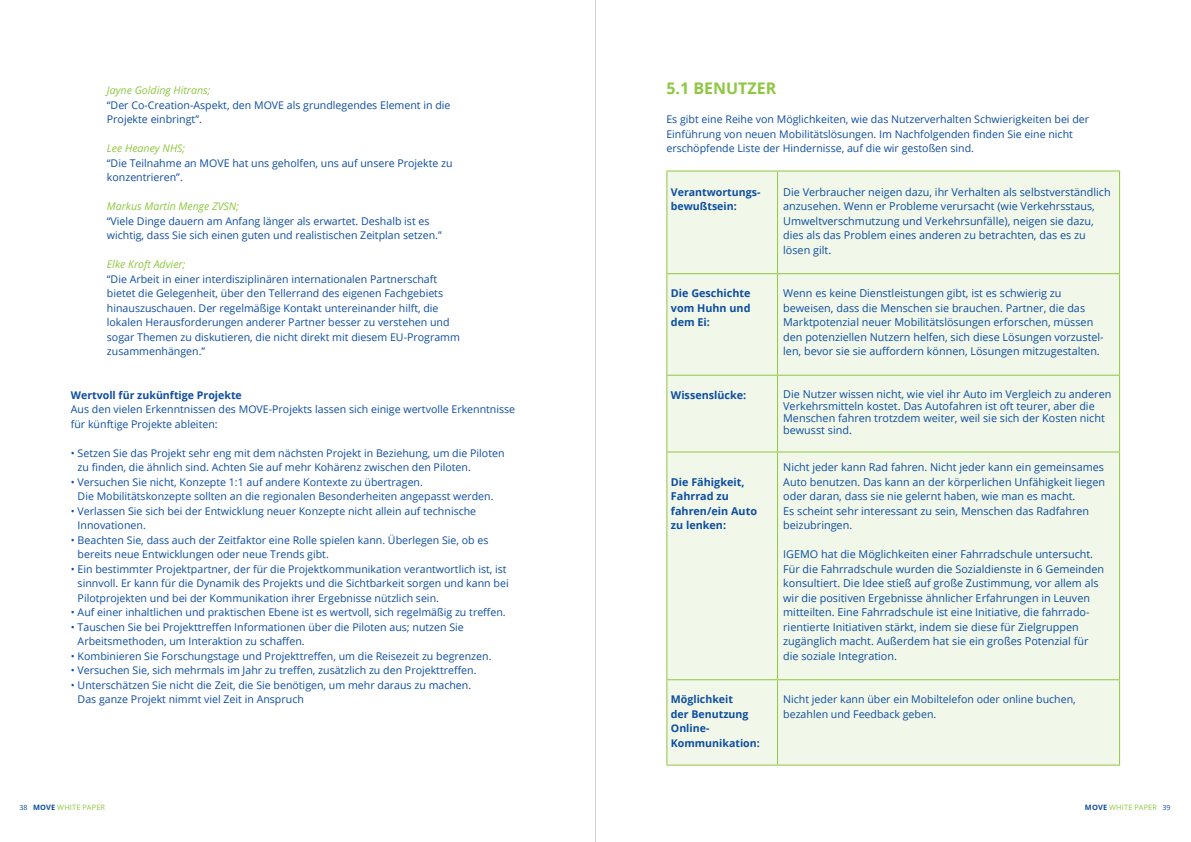
<style>
.page{position:relative;width:1191px;height:842px;background:#fff}
.page>*{position:absolute;margin:0;border:0;box-sizing:border-box;transform-origin:0 0}
.TUSSENKOP_KAPITAAL{font:700 16px "Open Sans";color:#8ec740}
.BODY_BLAUW{font:10.8px/14.5px "Open Sans";color:#0d4da1}
.BODY_BLAUW-2{font:700 10.8px/14.5px "Open Sans";color:#0d4da1;text-align:justify}
.BODY_BLAUW-3{font:10.6px/14.5px "Open Sans";color:#0d4da1}
.BODY_BLAUW-4{font:700 10.6px/14.5px "Open Sans";color:#0d4da1}
.t1{font:7.4px "Open Sans";letter-spacing:.025em;color:#8ec740}
.s1{font-style:italic;color:#8ec740}
.s2{font-size:7px;color:#0d4da1}
.s3{font-weight:700;color:#0d4da1}
</style>
<div class="page">
<hr style="left:595px;top:0;width:1px;height:842px;background:#cfd0d2">
<div style="left:667px;top:172px;width:452px;height:593px;background:#f2f8e9"></div>
<hr style="left:666px;top:171px;width:111px;height:1px;background:#8ec740">
<hr style="left:666px;top:172px;width:1px;height:101px;background:#8ec740">
<hr style="left:777px;top:171px;width:343px;height:1px;background:#8ec740">
<hr style="left:777px;top:172px;width:1px;height:101px;background:#8ec740">
<hr style="left:1119px;top:172px;width:1px;height:101px;background:#8ec740">
<hr style="left:666px;top:273px;width:111px;height:1px;background:#8ec740">
<hr style="left:666px;top:274px;width:1px;height:101px;background:#8ec740">
<hr style="left:777px;top:273px;width:343px;height:1px;background:#8ec740">
<hr style="left:777px;top:274px;width:1px;height:101px;background:#8ec740">
<hr style="left:1119px;top:274px;width:1px;height:101px;background:#8ec740">
<hr style="left:666px;top:375px;width:111px;height:1px;background:#8ec740">
<hr style="left:666px;top:376px;width:1px;height:75px;background:#8ec740">
<hr style="left:777px;top:375px;width:343px;height:1px;background:#8ec740">
<hr style="left:777px;top:376px;width:1px;height:75px;background:#8ec740">
<hr style="left:1119px;top:376px;width:1px;height:75px;background:#8ec740">
<hr style="left:666px;top:451px;width:111px;height:1px;background:#8ec740">
<hr style="left:666px;top:452px;width:1px;height:227px;background:#8ec740">
<hr style="left:777px;top:451px;width:343px;height:1px;background:#8ec740">
<hr style="left:777px;top:452px;width:1px;height:227px;background:#8ec740">
<hr style="left:1119px;top:452px;width:1px;height:227px;background:#8ec740">
<hr style="left:666px;top:679px;width:111px;height:1px;background:#8ec740">
<hr style="left:666px;top:680px;width:1px;height:85px;background:#8ec740">
<hr style="left:777px;top:679px;width:343px;height:1px;background:#8ec740">
<hr style="left:777px;top:680px;width:1px;height:85px;background:#8ec740">
<hr style="left:1119px;top:680px;width:1px;height:85px;background:#8ec740">
<hr style="left:666px;top:765px;width:111px;height:1px;background:#8ec740">
<hr style="left:777px;top:765px;width:343px;height:1px;background:#8ec740">
<p class="BODY_BLAUW-3" style="left:107px;top:83px;width:345px"><span class="s1">Jayne Golding Hitrans;<br></span>“Der Co-Creation-Aspekt, den MOVE als grundlegendes Element in die<br>Projekte einbringt”.</p>
<p class="BODY_BLAUW-3" style="left:107px;top:141px;width:347px"><span class="s1">Lee Heaney NHS;<br></span>“Die Teilnahme an MOVE hat uns geholfen, uns auf unsere Projekte zu konzentrieren”.</p>
<p class="BODY_BLAUW-3" style="left:107px;top:199px;width:336px"><span class="s1">Markus Martin Menge ZVSN;<br></span>“Viele Dinge dauern am Anfang länger als erwartet. Deshalb ist es wichtig, dass Sie sich einen guten und realistischen Zeitplan setzen.”</p>
<p class="BODY_BLAUW-3" style="left:107px;top:257px;width:354px"><span class="s1">Elke Kroft Advier;<br></span>“Die Arbeit in einer interdisziplinären internationalen Partnerschaft bietet die Gelegenheit, über den Tellerrand des eigenen Fachgebiets hinauszuschauen. Der regelmäßige Kontakt untereinander hilft, die lokalen Herausforderungen anderer Partner besser zu verstehen und sogar Themen zu diskutieren, die nicht direkt mit diesem EU-Programm zusammenhängen.”</p>
<p class="BODY_BLAUW-4" style="left:71px;top:387px;width:172px">Wertvoll für zukünftige Projekte</p>
<p class="BODY_BLAUW-3" style="left:71px;top:402px;width:446px">Aus den vielen Erkenntnissen des MOVE-Projekts lassen sich einige wertvolle Erkenntnisse für künftige Projekte ableiten:</p>
<p class="BODY_BLAUW-3" style="left:78px;top:445px;width:428px;text-indent:-7px">• Setzen Sie das Projekt sehr eng mit dem nächsten Projekt in Beziehung, um die Piloten zu finden, die ähnlich sind. Achten Sie auf mehr Kohärenz zwischen den Piloten.</p>
<p class="BODY_BLAUW-3" style="left:78px;top:474px;width:417px;text-indent:-7px">• Versuchen Sie nicht, Konzepte 1:1 auf andere Kontexte zu übertragen.<br>Die Mobilitätskonzepte sollten an die regionalen Besonderheiten angepasst werden.</p>
<p class="BODY_BLAUW-3" style="left:78px;top:503px;width:400px;text-indent:-7px">• Verlassen Sie sich bei der Entwicklung neuer Konzepte nicht allein auf technische<br>Innovationen.</p>
<p class="BODY_BLAUW-3" style="left:78px;top:532px;width:412px;text-indent:-7px">• Beachten Sie, dass auch der Zeitfaktor eine Rolle spielen kann. Überlegen Sie, ob es bereits neue Entwicklungen oder neue Trends gibt.</p>
<p class="BODY_BLAUW-3" style="left:78px;top:561px;width:432px;text-indent:-7px">• Ein bestimmter Projektpartner, der für die Projektkommunikation verantwortlich ist, ist sinnvoll. Er kann für die Dynamik des Projekts und die Sichtbarkeit sorgen und kann bei<br>Pilotprojekten und bei der Kommunikation ihrer Ergebnisse nützlich sein.</p>
<p class="BODY_BLAUW-3" style="left:71px;top:605px;width:436px">• Auf einer inhaltlichen und praktischen Ebene ist es wertvoll, sich regelmäßig zu treffen.</p>
<p class="BODY_BLAUW-3" style="left:78px;top:619px;width:388px;text-indent:-7px">• Tauschen Sie bei Projekttreffen Informationen über die Piloten aus; nutzen Sie<br>Arbeitsmethoden, um Interaktion zu schaffen.</p>
<p class="BODY_BLAUW-3" style="left:71px;top:648px;width:422px">• Kombinieren Sie Forschungstage und Projekttreffen, um die Reisezeit zu begrenzen.</p>
<p class="BODY_BLAUW-3" style="left:71px;top:663px;width:407px">• Versuchen Sie, sich mehrmals im Jahr zu treffen, zusätzlich zu den Projekttreffen.</p>
<p class="BODY_BLAUW-3" style="left:78px;top:677px;width:395px;text-indent:-7px">• Unterschätzen Sie nicht die Zeit, die Sie benötigen, um mehr daraus zu machen.<br>Das ganze Projekt nimmt viel Zeit in Anspruch</p>
<p class="TUSSENKOP_KAPITAAL" style="left:666px;top:77px;width:111px">5.1 BENUTZER</p>
<p class="BODY_BLAUW-3" style="left:666px;top:112px;width:424px">Es gibt eine Reihe von Möglichkeiten, wie das Nutzerverhalten Schwierigkeiten bei der<br>Einführung von neuen Mobilitätslösungen. Im Nachfolgenden finden Sie eine nicht erschöpfende Liste der Hindernisse, auf die wir gestoßen sind.</p>
<p class="BODY_BLAUW-4" style="left:671px;top:184px;width:91px">Verantwortungs&shy;bewußtsein:</p>
<p class="BODY_BLAUW" style="left:783px;top:184px;width:329px">Die Verbraucher neigen dazu, ihr Verhalten als selbstverständlich anzusehen. Wenn er Probleme verursacht (wie Verkehrsstaus, Umweltverschmutzung und Verkehrsunfälle), neigen sie dazu, dies als das Problem eines anderen zu betrachten, das es zu lösen gilt.</p>
<p class="BODY_BLAUW-2" style="left:671px;top:286px;width:81px">Die Geschichte vom Huhn und dem Ei:</p>
<p class="BODY_BLAUW" style="left:783px;top:286px;width:322px">Wenn es keine Dienstleistungen gibt, ist es schwierig zu beweisen, dass die Menschen sie brauchen. Partner, die das Marktpotenzial neuer Mobilitätslösungen erforschen, müssen den potenziellen Nutzern helfen, sich diese Lösungen vorzustel&shy;len, bevor sie sie auffordern können, Lösungen mitzugestalten.</p>
<p class="BODY_BLAUW-2" style="left:671px;top:387px;width:77px">Wissenslücke:</p>
<p class="BODY_BLAUW" style="left:783px;top:388px;width:330px;line-height:12px">Die Nutzer wissen nicht, wie viel ihr Auto im Vergleich zu anderen Verkehrsmitteln kostet. Das Autofahren ist oft teurer, aber die Menschen fahren trotzdem weiter, weil sie sich der Kosten nicht bewusst sind.</p>
<p class="BODY_BLAUW-2" style="left:671px;top:474px;width:88px;text-align:left">Die Fähigkeit,<br>Fahrrad zu fahren/ein Auto zu lenken:</p>
<p class="BODY_BLAUW" style="left:783px;top:460px;width:323px">Nicht jeder kann Rad fahren. Nicht jeder kann ein gemeinsames Auto benutzen. Das kann an der körperlichen Unfähigkeit liegen oder daran, dass sie nie gelernt haben, wie man es macht.<br>Es scheint sehr interessant zu sein, Menschen das Radfahren beizubringen.</p>
<p class="BODY_BLAUW" style="left:783px;top:547px;width:322px">IGEMO hat die Möglichkeiten einer Fahrradschule untersucht.<br>Für die Fahrradschule wurden die Sozialdienste in 6 Gemeinden konsultiert. Die Idee stieß auf große Zustimmung, vor allem als wir die positiven Ergebnisse ähnlicher Erfahrungen in Leuven mitteilten. Eine Fahrradschule ist eine Initiative, die fahrrado&shy;rientierte Initiativen stärkt, indem sie diese für Zielgruppen zugänglich macht. Außerdem hat sie ein großes Potenzial für die soziale Integration.</p>
<p class="BODY_BLAUW-4" style="left:671px;top:692px;width:90px">Möglichkeit<br>der Benutzung<br>Online-<br>Kommunikation:</p>
<p class="BODY_BLAUW-3" style="left:783px;top:692px;width:294px">Nicht jeder kann über ein Mobiltelefon oder online buchen, bezahlen und Feedback geben.</p>
<p class="t1" style="left:19px;top:802px;width:87px"><span class="s2">38</span> <span class="s3">MOVE</span> WHITE PAPER</p>
<p class="t1" style="left:1085px;top:802px;width:87px"><span class="s3">MOVE</span> WHITE PAPER <span class="s2">39</span></p>
</div>
